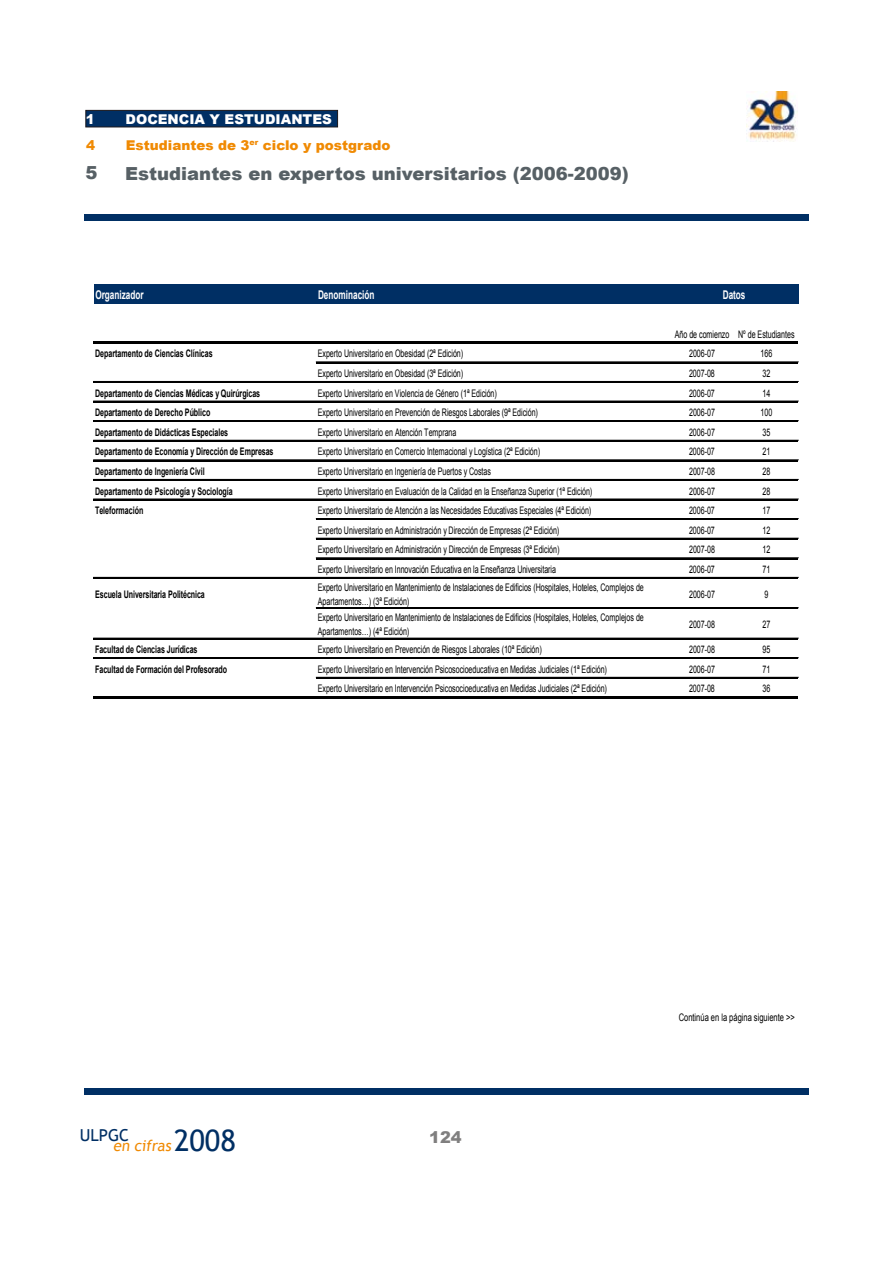
<style>
.page{position:relative;width:893px;height:1263px;background:#fff}
.page>*{position:absolute;margin:0;border:0;box-sizing:border-box;transform-origin:0 0}
.t1{font:29.55px "Trebuchet MS";color:#002f64}
.t2{font:900 18px "Arial";color:#576065}
.t3{font:16.5px "Trebuchet MS";color:#002f64}
.t4{font:900 16.2px "Arial";color:#807f7f}
.t5{font:15.45px "Trebuchet MS";color:#f08a03}
.t6{font:900 13.5px "Arial";color:#f08a03}
.t7{font:900 13.5px "Arial";color:#fff}
.t8{font:700 12px "Arial";color:#fff;scale:.68 1}
.t9{font:10.35px/13.6px "Arial";letter-spacing:-.005em;color:#000;scale:.68 1}
.t10{font:700 10.35px "Arial";letter-spacing:-.005em;color:#000;scale:.68 1}
.t11{font:10.35px "Arial";letter-spacing:-.005em;color:#000;scale:.73 1}
</style>
<div class="page">
<div style="left:86px;top:110px;width:252px;height:17px;background:#002f64;border:1px solid #1a171b"></div>
<div style="left:84px;top:215px;width:724px;height:6px;background:#002f64"></div>
<div style="left:84px;top:1088px;width:724px;height:6px;background:#002f64"></div>
<div style="left:94px;top:285px;width:704px;height:19px;background:#002f64"></div>
<hr style="left:94px;top:342px;width:704px;height:2px;background:#000">
<hr style="left:316px;top:362px;width:482px;height:1px;background:#000">
<hr style="left:94px;top:381px;width:704px;height:2px;background:#000">
<hr style="left:94px;top:401px;width:704px;height:1px;background:#000">
<hr style="left:94px;top:420px;width:704px;height:1px;background:#000">
<hr style="left:94px;top:421px;width:704px;height:1px;background:#000">
<hr style="left:94px;top:440px;width:704px;height:2px;background:#000">
<hr style="left:94px;top:460px;width:704px;height:1px;background:#000">
<hr style="left:94px;top:479px;width:704px;height:2px;background:#000">
<hr style="left:94px;top:499px;width:704px;height:1px;background:#000">
<hr style="left:316px;top:518px;width:482px;height:1px;background:#000">
<hr style="left:316px;top:519px;width:482px;height:1px;background:#000">
<hr style="left:316px;top:538px;width:482px;height:2px;background:#000">
<hr style="left:316px;top:557px;width:482px;height:1px;background:#000">
<hr style="left:316px;top:558px;width:482px;height:1px;background:#000">
<hr style="left:94px;top:577px;width:704px;height:2px;background:#000">
<hr style="left:316px;top:607px;width:482px;height:1px;background:#000">
<hr style="left:316px;top:608px;width:482px;height:1px;background:#000">
<hr style="left:94px;top:638px;width:704px;height:1px;background:#000">
<hr style="left:94px;top:657px;width:704px;height:1px;background:#000">
<hr style="left:94px;top:658px;width:704px;height:1px;background:#000">
<hr style="left:316px;top:677px;width:482px;height:2px;background:#000">
<hr style="left:94px;top:696px;width:704px;height:3px;background:#000">
<img style="left:747px;top:92px;width:51px;height:50px">
<p class="t7" style="left:86px;top:109px;width:11px">1</p>
<p class="t7" style="left:126px;top:110px;width:208px">DOCENCIA Y ESTUDIANTES</p>
<p class="t6" style="left:86px;top:135px;width:11px">4</p>
<p class="t6" style="left:126px;top:135px;width:266px">Estudiantes de 3<sup>er</sup> ciclo y postgrado</p>
<p class="t2" style="left:125px;top:160px;width:505px">Estudiantes en expertos universitarios (2006-2009)</p>
<p class="t2" style="left:85px;top:160px;width:14px">5</p>
<p class="t8" style="left:95px;top:287px;width:73px">Organizador</p>
<p class="t8" style="left:318px;top:287px;width:85px">Denominación</p>
<p class="t8" style="left:723px;top:286px;width:35px">Datos</p>
<p class="t9" style="left:675px;top:327px;width:178px">Año de comienzo Nº de Estudiantes</p>
<p class="t10" style="left:95px;top:347px;width:174px">Departamento de Ciencias Clínicas</p>
<p class="t9" style="left:318px;top:347px;width:215px">Experto Universitario en Obesidad (2ª Edición)</p>
<p class="t9" style="left:689px;top:347px;width:40px">2006-07</p>
<p class="t9" style="left:760px;top:347px;width:19px">166</p>
<p class="t9" style="left:318px;top:367px;width:215px">Experto Universitario en Obesidad (3ª Edición)</p>
<p class="t9" style="left:689px;top:367px;width:40px">2007-08</p>
<p class="t9" style="left:762px;top:367px;width:13px">32</p>
<p class="t10" style="left:95px;top:386px;width:244px">Departamento de Ciencias Médicas y Quirúrgicas</p>
<p class="t9" style="left:318px;top:386px;width:265px">Experto Universitario en Violencia de Género (1ª Edición)</p>
<p class="t9" style="left:689px;top:386px;width:40px">2006-07</p>
<p class="t9" style="left:762px;top:386px;width:13px">14</p>
<p class="t10" style="left:95px;top:406px;width:171px">Departamento de Derecho Público</p>
<p class="t9" style="left:318px;top:406px;width:325px">Experto Universitario en Prevención de Riesgos Laborales (9ª Edición)</p>
<p class="t9" style="left:689px;top:406px;width:40px">2006-07</p>
<p class="t9" style="left:760px;top:406px;width:19px">100</p>
<p class="t10" style="left:95px;top:425px;width:197px">Departamento de Didácticas Especiales</p>
<p class="t9" style="left:318px;top:425px;width:205px">Experto Universitario en Atención Temprana</p>
<p class="t9" style="left:689px;top:425px;width:40px">2006-07</p>
<p class="t9" style="left:762px;top:425px;width:13px">35</p>
<p class="t10" style="left:95px;top:445px;width:264px">Departamento de Economía y Dirección de Empresas</p>
<p class="t9" style="left:318px;top:445px;width:328px">Experto Universitario en Comercio Internacional y Logística (2ª Edición)</p>
<p class="t9" style="left:689px;top:445px;width:40px">2006-07</p>
<p class="t9" style="left:762px;top:445px;width:13px">21</p>
<p class="t10" style="left:95px;top:465px;width:163px">Departamento de Ingeniería Civil</p>
<p class="t9" style="left:318px;top:465px;width:256px">Experto Universitario en Ingeniería de Puertos y Costas</p>
<p class="t9" style="left:689px;top:465px;width:40px">2007-08</p>
<p class="t9" style="left:762px;top:465px;width:13px">28</p>
<p class="t10" style="left:95px;top:484px;width:204px">Departamento de Psicología y Sociología</p>
<p class="t9" style="left:318px;top:484px;width:405px">Experto Universitario en Evaluación de la Calidad en la Enseñanza Superior (1ª Edición)</p>
<p class="t9" style="left:689px;top:484px;width:40px">2006-07</p>
<p class="t9" style="left:762px;top:484px;width:13px">28</p>
<p class="t10" style="left:95px;top:504px;width:72px">Teleformación</p>
<p class="t9" style="left:318px;top:504px;width:404px">Experto Universitario de Atención a las Necesidades Educativas Especiales (4ª Edición)</p>
<p class="t9" style="left:689px;top:504px;width:40px">2006-07</p>
<p class="t9" style="left:762px;top:504px;width:13px">17</p>
<p class="t9" style="left:318px;top:523px;width:357px">Experto Universitario en Administración y Dirección de Empresas (2ª Edición)</p>
<p class="t9" style="left:689px;top:523px;width:40px">2006-07</p>
<p class="t9" style="left:762px;top:523px;width:13px">12</p>
<p class="t9" style="left:318px;top:543px;width:357px">Experto Universitario en Administración y Dirección de Empresas (3ª Edición)</p>
<p class="t9" style="left:689px;top:543px;width:40px">2007-08</p>
<p class="t9" style="left:762px;top:543px;width:13px">12</p>
<p class="t9" style="left:318px;top:563px;width:352px">Experto Universitario en Innovación Educativa en la Enseñanza Universitaria</p>
<p class="t9" style="left:689px;top:563px;width:40px">2006-07</p>
<p class="t9" style="left:762px;top:563px;width:13px">71</p>
<p class="t10" style="left:95px;top:587px;width:163px">Escuela Universitaria Politécnica</p>
<p class="t9" style="left:318px;top:581px;width:481px">Experto Universitario en Mantenimiento de Instalaciones de Edificios (Hospitales, Hoteles, Complejos de<br>Apartamentos…) (3ª Edición)</p>
<p class="t9" style="left:689px;top:588px;width:40px">2006-07</p>
<p class="t9" style="left:764px;top:588px;width:7px">9</p>
<p class="t9" style="left:318px;top:611px;width:481px">Experto Universitario en Mantenimiento de Instalaciones de Edificios (Hospitales, Hoteles, Complejos de<br>Apartamentos…) (4ª Edición)</p>
<p class="t9" style="left:689px;top:618px;width:40px">2007-08</p>
<p class="t9" style="left:762px;top:618px;width:13px">27</p>
<p class="t10" style="left:95px;top:643px;width:152px">Facultad de Ciencias Jurídicas</p>
<p class="t9" style="left:318px;top:643px;width:331px">Experto Universitario en Prevención de Riesgos Laborales (10ª Edición)</p>
<p class="t9" style="left:689px;top:643px;width:40px">2007-08</p>
<p class="t9" style="left:762px;top:643px;width:13px">95</p>
<p class="t10" style="left:95px;top:662px;width:196px">Facultad de Formación del Profesorado</p>
<p class="t9" style="left:318px;top:662px;width:427px">Experto Universitario en Intervención Psicosocioeducativa en Medidas Judiciales (1ª Edición)</p>
<p class="t9" style="left:689px;top:662px;width:40px">2006-07</p>
<p class="t9" style="left:762px;top:662px;width:13px">71</p>
<p class="t9" style="left:318px;top:682px;width:427px">Experto Universitario en Intervención Psicosocioeducativa en Medidas Judiciales (2ª Edición)</p>
<p class="t9" style="left:689px;top:682px;width:40px">2007-08</p>
<p class="t9" style="left:762px;top:682px;width:13px">36</p>
<p class="t3" style="left:80px;top:1126px;width:51px">ULPGC</p>
<p class="t5" style="left:113px;top:1136px;width:62px">en cifras</p>
<p class="t1" style="left:174px;top:1123px;width:63px">2008</p>
<p class="t4" style="left:429px;top:1125px;width:34px">124</p>
<p class="t11" style="left:679px;top:1010px;width:161px">Continúa en la página siguiente &gt;&gt;</p>
</div>
